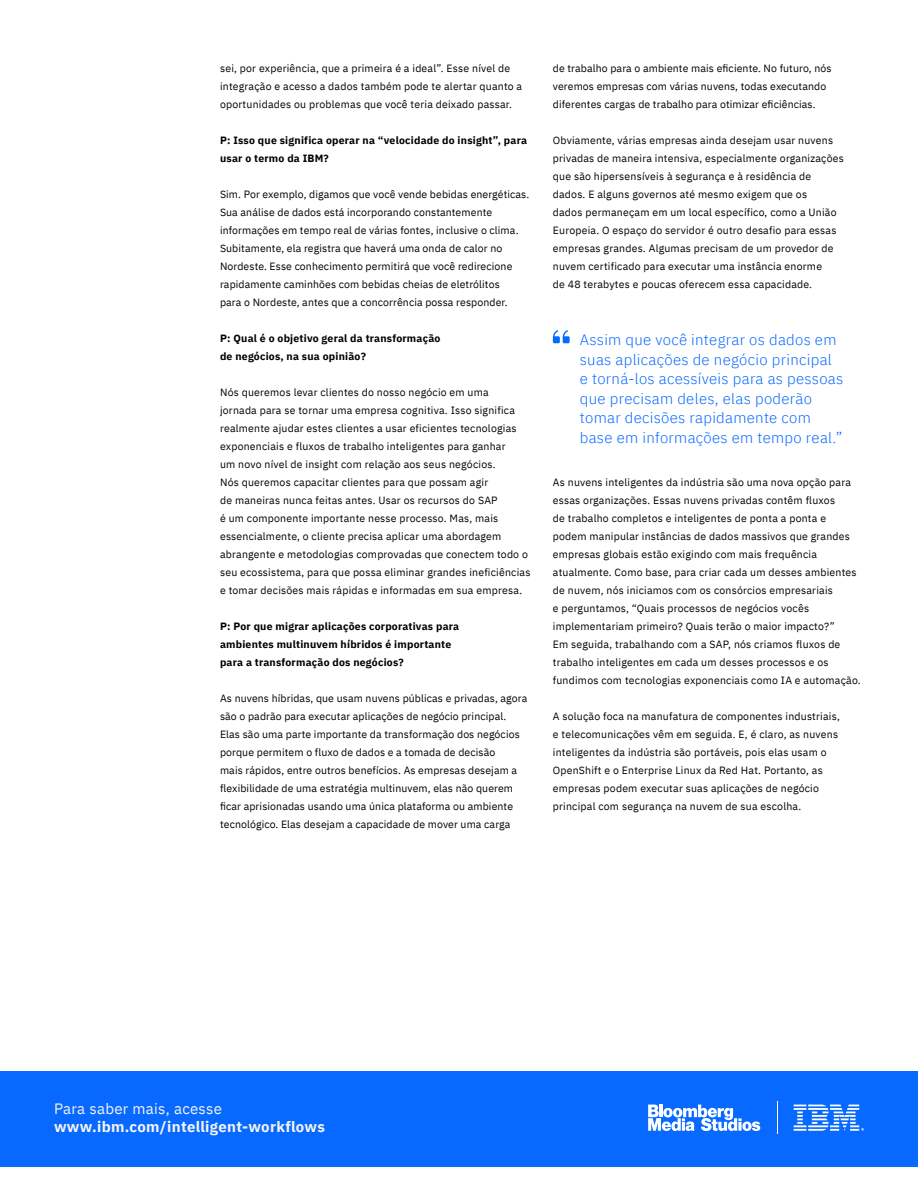
<style>
.page{position:relative;width:918px;height:1188px;background:#fff}
.page>*{position:absolute;margin:0;border:0;box-sizing:border-box;transform-origin:0 0}
.pull{font:300 15px/19.5px "IBM Plex Sans";letter-spacing:.02em;color:#0769ff}
.Body{font:700 15px "IBM Plex Sans";letter-spacing:.02em;color:#f4f4f4}
.Body-2{font:15px "IBM Plex Sans";letter-spacing:.02em;color:#f4f4f4}
.Body-3{font:10.5px/18px "IBM Plex Sans";letter-spacing:.02em;color:#000}
.Body-4{font:700 10.5px/18px "IBM Plex Sans";letter-spacing:.02em;color:#000}
</style>
<div class="page">
<div style="left:0;top:1071px;width:918px;height:96px;background:#0769ff"></div>
<svg style="left:553px;top:330px;width:17px;height:13px"></svg>
<svg style="left:794px;top:1105px;width:70px;height:26px"></svg>
<hr style="left:777px;top:1101px;width:1px;height:33px;background:#fff">
<svg style="left:648px;top:1105px;width:112px;height:26px"></svg>
<p class="Body-3" style="left:220px;top:58px;width:304px">sei, por experiência, que a primeira é a ideal”. Esse nível de integração e acesso a dados também pode te alertar quanto a oportunidades ou problemas que você teria deixado passar.</p>
<p class="Body-4" style="left:220px;top:130px;width:308px">P: Isso que significa operar na “velocidade do insight”, para usar o termo da IBM?</p>
<p class="Body-3" style="left:220px;top:184px;width:311px">Sim. Por exemplo, digamos que você vende bebidas energéticas.<br>Sua análise de dados está incorporando constantemente informações em tempo real de várias fontes, inclusive o clima.<br>Subitamente, ela registra que haverá uma onda de calor no Nordeste. Esse conhecimento permitirá que você redirecione rapidamente caminhões com bebidas cheias de eletrólitos<br>para o Nordeste, antes que a concorrência possa responder.</p>
<p class="Body-4" style="left:220px;top:328px;width:222px">P: Qual é o objetivo geral da transformação de negócios, na sua opinião?</p>
<p class="Body-3" style="left:220px;top:382px;width:312px">Nós queremos levar clientes do nosso negócio em uma<br>jornada para se tornar uma empresa cognitiva. Isso significa realmente ajudar estes clientes a usar eficientes tecnologias exponenciais e fluxos de trabalho inteligentes para ganhar<br>um novo nível de insight com relação aos seus negócios.<br>Nós queremos capacitar clientes para que possam agir<br>de maneiras nunca feitas antes. Usar os recursos do SAP<br>é um componente importante nesse processo. Mas, mais essencialmente, o cliente precisa aplicar uma abordagem abrangente e metodologias comprovadas que conectem todo o seu ecossistema, para que possa eliminar grandes ineficiências e tomar decisões mais rápidas e informadas em sua empresa.</p>
<p class="Body-4" style="left:220px;top:616px;width:241px">P: Por que migrar aplicações corporativas para ambientes multinuvem híbridos é importante para a transformação dos negócios?</p>
<p class="Body-3" style="left:220px;top:688px;width:309px">As nuvens híbridas, que usam nuvens públicas e privadas, agora são o padrão para executar aplicações de negócio principal.<br>Elas são uma parte importante da transformação dos negócios porque permitem o fluxo de dados e a tomada de decisão<br>mais rápidos, entre outros benefícios. As empresas desejam a flexibilidade de uma estratégia multinuvem, elas não querem ficar aprisionadas usando uma única plataforma ou ambiente tecnológico. Elas desejam a capacidade de mover uma carga</p>
<p class="Body-3" style="left:553px;top:58px;width:280px">de trabalho para o ambiente mais eficiente. No futuro, nós veremos empresas com várias nuvens, todas executando diferentes cargas de trabalho para otimizar eficiências.</p>
<p class="Body-3" style="left:553px;top:130px;width:293px">Obviamente, várias empresas ainda desejam usar nuvens privadas de maneira intensiva, especialmente organizações que são hipersensíveis à segurança e à residência de dados. E alguns governos até mesmo exigem que os<br>dados permaneçam em um local específico, como a União Europeia. O espaço do servidor é outro desafio para essas empresas grandes. Algumas precisam de um provedor de nuvem certificado para executar uma instância enorme<br>de 48 terabytes e poucas oferecem essa capacidade.</p>
<p class="pull" style="left:580px;top:329px;width:265px">Assim que você integrar os dados em suas aplicações de negócio principal e torná-los acessíveis para as pessoas que precisam deles, elas poderão tomar decisões rapidamente com base em informações em tempo real.”</p>
<p class="Body-3" style="left:553px;top:472px;width:309px">As nuvens inteligentes da indústria são uma nova opção para essas organizações. Essas nuvens privadas contêm fluxos<br>de trabalho completos e inteligentes de ponta a ponta e podem manipular instâncias de dados massivos que grandes empresas globais estão exigindo com mais frequência atualmente. Como base, para criar cada um desses ambientes de nuvem, nós iniciamos com os consórcios empresariais<br>e perguntamos, “Quais processos de negócios vocês implementariam primeiro? Quais terão o maior impacto?”<br>Em seguida, trabalhando com a SAP, nós criamos fluxos de trabalho inteligentes em cada um desses processos e os fundimos com tecnologias exponenciais como IA e automação.</p>
<p class="Body-3" style="left:553px;top:706px;width:288px">A solução foca na manufatura de componentes industriais, e telecomunicações vêm em seguida. E, é claro, as nuvens inteligentes da indústria são portáveis, pois elas usam o OpenShift e o Enterprise Linux da Red Hat. Portanto, as empresas podem executar suas aplicações de negócio principal com segurança na nuvem de sua escolha.</p>
<p class="Body-2" style="left:54px;top:1098px;width:170px">Para saber mais, acesse</p>
<p class="Body" style="left:54px;top:1115px;width:272px">www.ibm.com/intelligent-workflows</p>
</div>
